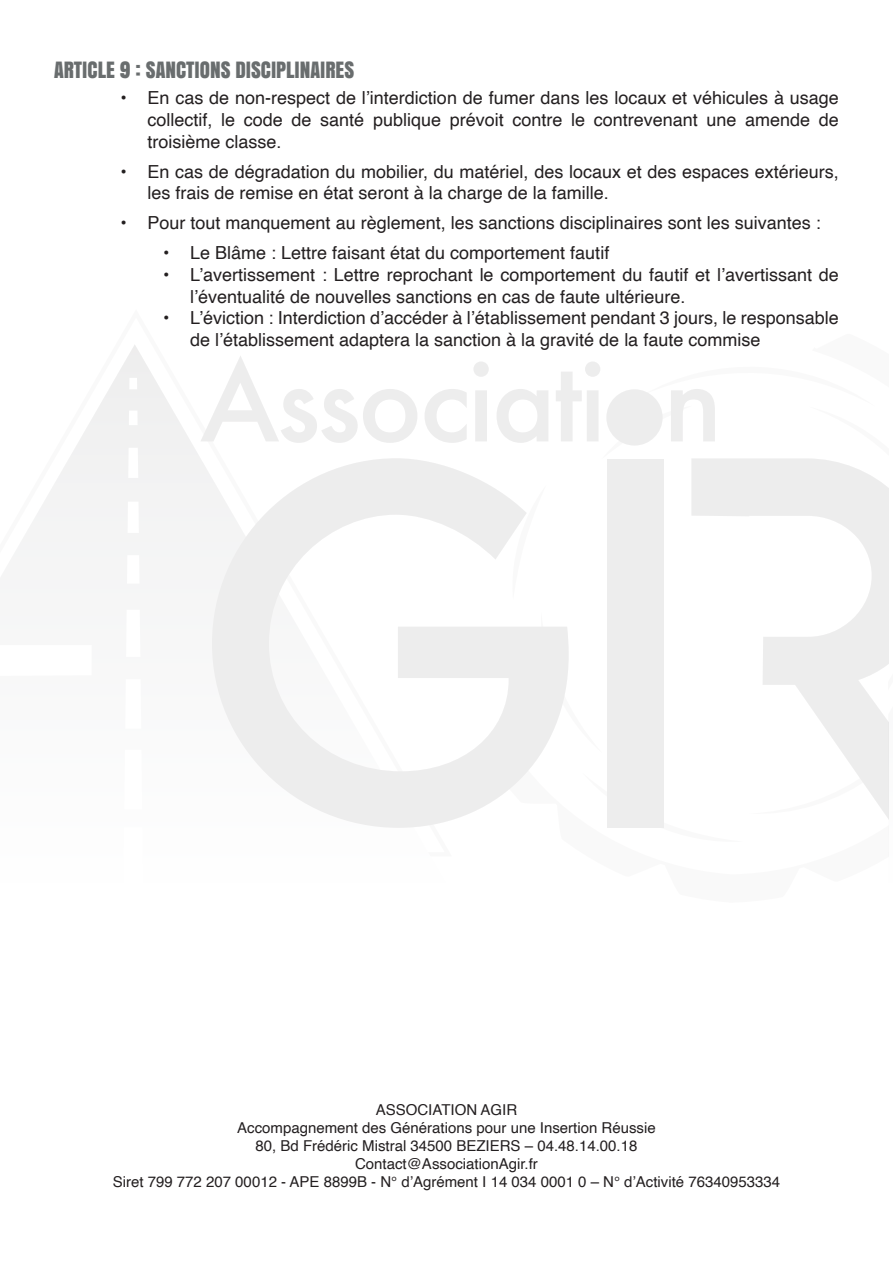
<style>
.page{position:relative;width:893px;height:1263px;background:#fff}
.page>*{position:absolute;margin:0;border:0;box-sizing:border-box;transform-origin:0 0}
.t1{font:21px "Anton";color:#696d6e}
.t2{font:18px/21.6px "Helvetica";color:#231f20}
.t3{font:15px/18px "Helvetica";color:#231f20;text-align:center}
</style>
<div class="page">
<svg style="left:13px;top:345px;width:199px;height:212px"></svg>
<div style="left:127px;top:555px;width:12px;height:29px;background:#fff"></div>
<div style="left:128px;top:502px;width:11px;height:31px;background:#fff"></div>
<div style="left:128px;top:448px;width:10px;height:30px;background:#fff"></div>
<div style="left:129px;top:411px;width:9px;height:14px;background:#fff"></div>
<div style="left:129px;top:378px;width:8px;height:11px;background:#fff"></div>
<svg style="left:212px;top:458px;width:300px;height:370px"></svg>
<svg style="left:512px;top:389px;width:377px;height:439px"></svg>
<p class="t1" style="left:54px;top:53px;width:302px">ARTICLE 9 : SANCTIONS DISCIPLINAIRES</p>
<p class="t2" style="left:148px;top:88px;width:693px;text-align:justify;text-indent:-27px">• En cas de non-respect de l’interdiction de fumer dans les locaux et véhicules à usage collectif, le code de santé publique prévoit contre le contrevenant une amende de troisième classe.</p>
<p class="t2" style="left:148px;top:161px;width:693px;text-indent:-27px">• En cas de dégradation du mobilier, du matériel, des locaux et des espaces extérieurs, les frais de remise en état seront à la charge de la famille.</p>
<p class="t2" style="left:121px;top:213px;width:702px">• Pour tout manquement au règlement, les sanctions disciplinaires sont les suivantes :</p>
<p class="t2" style="left:163px;top:243px;width:448px">• Le Blâme : Lettre faisant état du comportement fautif</p>
<p class="t2" style="left:190px;top:264px;width:650px;text-indent:-27px">• L’avertissement : Lettre reprochant le comportement du fautif et l’avertissant de l’éventualité de nouvelles sanctions en cas de faute ultérieure.</p>
<p class="t2" style="left:190px;top:308px;width:650px;text-indent:-27px">• L’éviction : Interdiction d’accéder à l’établissement pendant 3 jours, le responsable de l’établissement adaptera la sanction à la gravité de la faute commise</p>
<p class="t3" style="left:113px;top:1101px;width:669px">ASSOCIATION AGIR<br>Accompagnement des Générations pour une Insertion Réussie<br>80, Bd Frédéric Mistral 34500 BEZIERS – 04.48.14.00.18<br>Contact@AssociationAgir.fr<br>Siret 799 772 207 00012 - APE 8899B - N° d’Agrément I 14 034 0001 0 – N° d’Activité 76340953334</p>
</div>
